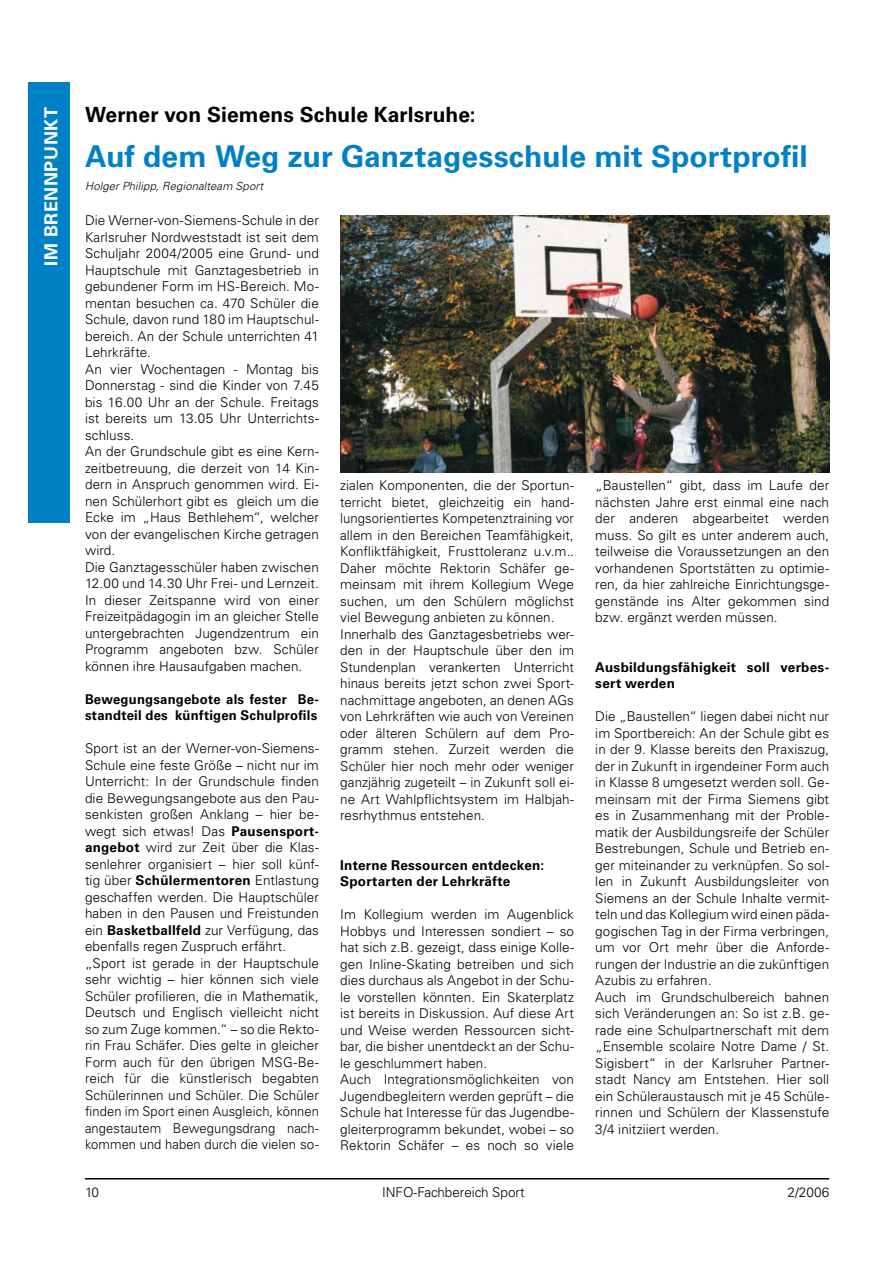
<style>
.page{position:relative;width:893px;height:1263px;background:#fff}
.page>*{position:absolute;margin:0;border:0;box-sizing:border-box;transform-origin:0 0}
.t1{font:700 30px "Univers LT Std";letter-spacing:.005em;color:#0081c6}
.t2{font:700 21px "Univers";letter-spacing:.005em;color:#000}
.t3{font:700 18px "Univers";letter-spacing:.03em;color:#fff}
.t4{font:300 13.5px/16.5px "Univers LT Std";letter-spacing:.005em;color:#000}
.t5{font:700 13.5px/16.5px "Univers LT Std";letter-spacing:.02em;color:#000}
.t6{font:300 13.5px "Univers";color:#000}
.t7{font:italic 300 11.25px "Univers LT Std";letter-spacing:.015em;color:#000}
.s1{font-weight:700}
</style>
<div class="page">
<hr style="left:85px;top:1178px;width:744px;height:1px;background:#000">
<div style="left:28px;top:82px;width:42px;height:440px;background:#0081c6"></div>
<img style="left:340px;top:216px;width:489px;height:256px">
<p class="t3" style="left:41px;top:266px;width:160px;rotate:-90deg">IM bRENNPUNkT</p>
<p class="t2" style="left:85px;top:102px;width:392px">Werner von Siemens Schule karlsruhe:</p>
<h3 class="t1" style="left:85px;top:139px;width:724px">auf dem Weg zur ganztagesschule mit sportprofil</h3>
<p class="t7" style="left:85px;top:179px;width:180px">Holger Philipp, Regionalteam Sport</p>
<p class="t4" style="left:85px;top:212px;width:235px">Die Werner-von-Siemens-Schule in der Karlsruher Nordweststadt ist seit dem Schuljahr 2004/2005 eine Grund- und Hauptschule mit Ganztagesbetrieb in gebundener Form im HS-Bereich. Mo&shy;mentan besuchen ca. 470 Schüler die Schule, davon rund 180 im Hauptschul&shy;bereich. An der Schule unterrichten 41<br>Lehrkräfte.<br>An vier Wochentagen - Montag bis Donnerstag - sind die Kinder von 7.45 bis 16.00 Uhr an der Schule. Freitags ist bereits um 13.05 Uhr Unterrichts&shy;schluss.<br>An der Grundschule gibt es eine Kern&shy;zeitbetreuung, die derzeit von 14 Kin&shy;dern in Anspruch genommen wird. Ei&shy;nen Schülerhort gibt es gleich um die Ecke im „Haus Bethlehem“, welcher von der evangelischen Kirche getragen wird.<br>Die Ganztagesschüler haben zwischen</p>
<p class="t4" style="left:85px;top:575px;width:235px;text-align:justify">12.00 und 14.30 Uhr Frei- und Lernzeit.<br>In dieser Zeitspanne wird von einer Freizeitpädagogin im an gleicher Stelle untergebrachten Jugendzentrum ein Programm angeboten bzw. Schüler können ihre Hausaufgaben machen.</p>
<h3 class="t5" style="left:85px;top:691px;width:235px">bewegungsangebote als fester be&shy;standteil des künftigen schulprofils</h3>
<p class="t4" style="left:85px;top:740px;width:235px">Sport ist an der Werner-von-Siemens-Schule eine feste Größe – nicht nur im Unterricht: In der Grundschule finden die Bewegungsangebote aus den Pau&shy;senkisten großen Anklang – hier be&shy;wegt sich etwas! Das <span class="s1">pausensport&shy;angebot</span> wird zur Zeit über die Klas&shy;senlehrer organisiert – hier soll künf&shy;tig über <span class="s1">schülermentoren</span> Entlastung geschaffen werden. Die Hauptschüler haben in den Pausen und Freistunden ein <span class="s1">basketballfeld</span> zur Verfügung, das ebenfalls regen Zuspruch erfährt. „Sport ist gerade in der Hauptschule sehr wichtig – hier können sich viele Schüler profilieren, die in Mathematik, Deutsch und Englisch vielleicht nicht so zum Zuge kommen.“ – so die Rekto&shy;rin Frau Schäfer. Dies gelte in gleicher Form auch für den übrigen MSG-Be&shy;reich für die künstlerisch begabten Schülerinnen und Schüler. Die Schüler finden im Sport einen Ausgleich, können angestautem Bewegungsdrang nach&shy;kommen und haben durch die vielen so-</p>
<p class="t4" style="left:340px;top:477px;width:235px">zialen Komponenten, die der Sportun&shy;terricht bietet, gleichzeitig ein hand&shy;lungsorientiertes Kompetenztraining vor allem in den Bereichen Teamfähigkeit, Konfliktfähigkeit, Frusttoleranz u.v.m..<br>Daher möchte Rektorin Schäfer ge&shy;meinsam mit ihrem Kollegium Wege suchen, um den Schülern möglichst viel Bewegung anbieten zu können.<br>Innerhalb des Ganztagesbetriebs wer&shy;den in der Hauptschule über den im Stundenplan verankerten Unterricht hinaus bereits jetzt schon zwei Sport&shy;nachmittage angeboten, an denen AGs von Lehrkräften wie auch von Vereinen oder älteren Schülern auf dem Pro&shy;gramm stehen. Zurzeit werden die Schüler hier noch mehr oder weniger ganzjährig zugeteilt – in Zukunft soll ei&shy;ne Art Wahlpflichtsystem im Halbjah&shy;resrhythmus entstehen.</p>
<h3 class="t5" style="left:340px;top:857px;width:206px">interne Ressourcen entdecken: sportarten der lehrkräfte</h3>
<p class="t4" style="left:340px;top:906px;width:235px">Im Kollegium werden im Augenblick Hobbys und Interessen sondiert – so hat sich z.B. gezeigt, dass einige Kolle&shy;gen Inline-Skating betreiben und sich dies durchaus als Angebot in der Schu&shy;le vorstellen könnten. Ein Skaterplatz ist bereits in Diskussion. Auf diese Art und Weise werden Ressourcen sicht&shy;bar, die bisher unentdeckt an der Schu&shy;le geschlummert haben.<br>Auch Integrationsmöglichkeiten von Jugendbegleitern werden geprüft – die Schule hat Interesse für das Jugendbe&shy;gleiterprogramm bekundet, wobei – so Rektorin Schäfer – es noch so viele</p>
<p class="t4" style="left:595px;top:477px;width:235px;text-align:justify">„Baustellen“ gibt, dass im Laufe der nächsten Jahre erst einmal eine nach der anderen abgearbeitet werden muss. So gilt es unter anderem auch, teilweise die Voraussetzungen an den vorhandenen Sportstätten zu optimie&shy;ren, da hier zahlreiche Einrichtungsge&shy;genstände ins Alter gekommen sind bzw. ergänzt werden müssen.</p>
<h3 class="t5" style="left:595px;top:659px;width:235px">ausbildungsfähigkeit soll verbes&shy;sert werden</h3>
<p class="t4" style="left:595px;top:708px;width:235px">Die „Baustellen“ liegen dabei nicht nur im Sportbereich: An der Schule gibt es in der 9. Klasse bereits den Praxiszug, der in Zukunft in irgendeiner Form auch in Klasse 8 umgesetzt werden soll. Ge&shy;meinsam mit der Firma Siemens gibt es in Zusammenhang mit der Proble&shy;matik der Ausbildungsreife der Schüler Bestrebungen, Schule und Betrieb en&shy;ger miteinander zu verknüpfen. So sol&shy;len in Zukunft Ausbildungsleiter von Siemens an der Schule Inhalte vermit&shy;teln und das Kollegium wird einen päda&shy;gogischen Tag in der Firma verbringen, um vor Ort mehr über die Anforde&shy;rungen der Industrie an die zukünftigen Azubis zu erfahren.<br>Auch im Grundschulbereich bahnen sich Veränderungen an: So ist z.B. ge&shy;rade eine Schulpartnerschaft mit dem „Ensemble scolaire Notre Dame / St.<br>Sigisbert“ in der Karlsruher Partner&shy;stadt Nancy am Entstehen. Hier soll ein Schüleraustausch mit je 45 Schüle&shy;rinnen und Schülern der Klassenstufe 3/4 initziiert werden.</p>
<p class="t6" style="left:85px;top:1184px;width:15px">10</p>
<p class="t6" style="left:382px;top:1184px;width:144px">INFO-Fachbereich Sport</p>
<p class="t6" style="left:788px;top:1184px;width:43px">2/2006</p>
</div>
